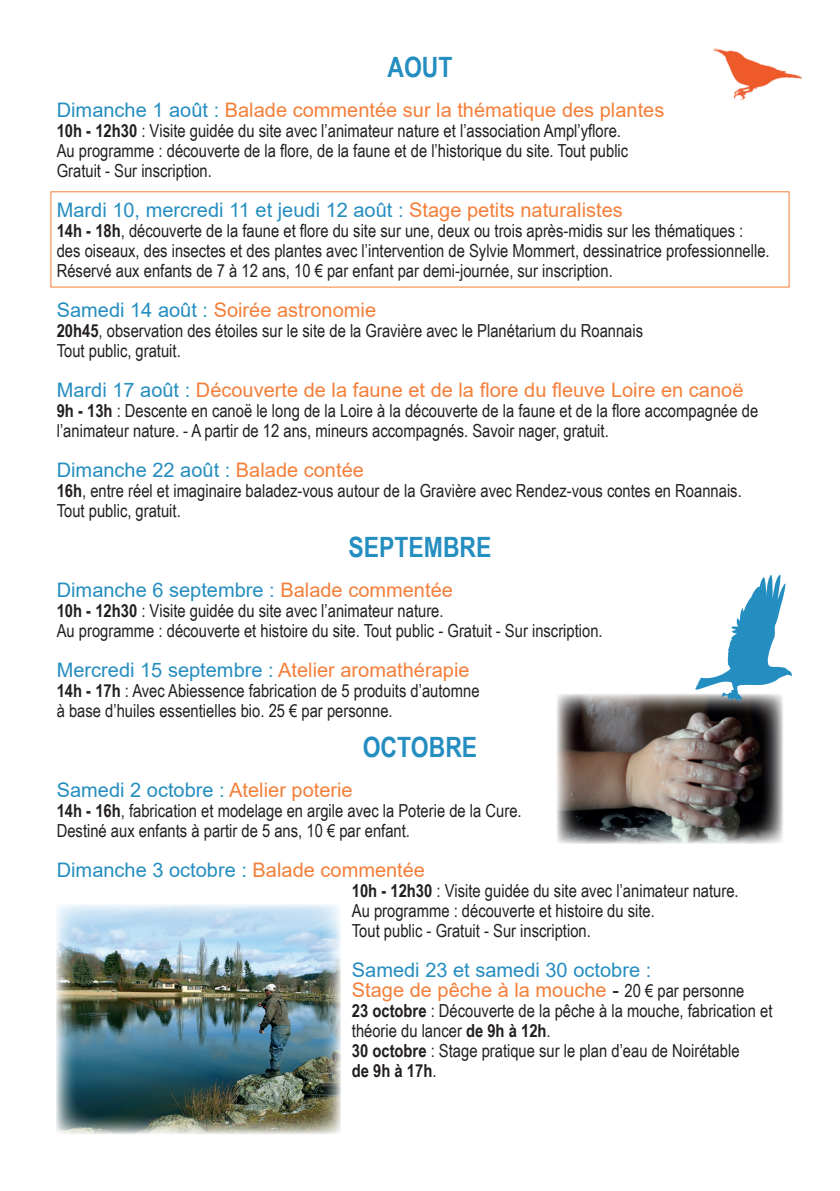
<style>
.page{position:relative;width:840px;height:1191px;background:#fff}
.page>*{position:absolute;margin:0;border:0;box-sizing:border-box;transform-origin:0 0}
.tx{font:700 28px "Arial Narrow";color:#258ec0}
.tx-2{font:20px "Arial";color:#258ec0}
.tx-3{font:20px "Arial";color:#f47f3a}
.tx-4{font:18px/20px "Arial Narrow";color:#231f20}
.s1{color:#258ec0}
.s2{font-weight:700}
.s3{color:#f47f3a}
.s4{color:#231f20}
.s5{font-family:"Arial Narrow";font-size:18px;color:#231f20}
</style>
<div class="page">
<img style="left:712px;top:48px;width:91px;height:53px">
<img style="left:557px;top:694px;width:225px;height:150px">
<svg style="left:694px;top:574px;width:98px;height:129px"></svg>
<img style="left:57px;top:904px;width:283px;height:230px">
<p class="tx" style="left:387px;top:46px;width:67px">AOUT</p>
<p class="tx-3" style="left:57px;top:96px;width:608px"><span class="s1">Dimanche 1 août :</span> Balade commentée sur la thématique des plantes</p>
<p class="tx-4" style="left:57px;top:120px;width:572px"><span class="s2">10h - 12h30</span> : Visite guidée du site avec l’animateur nature et l’association Ampl’yflore.<br>Au programme : découverte de la flore, de la faune et de l’historique du site. Tout public</p>
<p class="tx-4" style="left:57px;top:160px;width:157px">Gratuit - Sur inscription.</p>
<p class="tx-2" style="left:57px;top:196px;width:567px">Mardi 10, mercredi 11 et jeudi 12 août : <span class="s3">Stage petits naturalistes</span></p>
<p class="tx-4" style="left:57px;top:220px;width:714px"><span class="s2">14h - 18h</span>, découverte de la faune et flore du site sur une, deux ou trois après-midis sur les thématiques : des oiseaux, des insectes et des plantes avec l’intervention de Sylvie Mommert, dessinatrice professionnelle.<br>Réservé aux enfants de 7 à 12 ans, 10 € par enfant par demi-journée, sur inscription.</p>
<p class="tx-3" style="left:57px;top:296px;width:321px"><span class="s1">Samedi 14 août :</span> Soirée astronomie</p>
<p class="tx-4" style="left:57px;top:320px;width:587px"><span class="s2">20h45</span>, observation des étoiles sur le site de la Gravière avec le Planétarium du Roannais<br>Tout public, gratuit.</p>
<p class="tx-3" style="left:57px;top:376px;width:687px"><span class="s1">Mardi 17 août :</span> Découverte de la faune et de la flore du fleuve Loire en canoë</p>
<p class="tx-4" style="left:57px;top:400px;width:702px"><span class="s2">9h - 13h</span> : Descente en canoë le long de la Loire à la découverte de la faune et de la flore accompagnée de l’animateur nature. - A partir de 12 ans, mineurs accompagnés. Savoir nager, gratuit.</p>
<p class="tx-2" style="left:57px;top:456px;width:308px">Dimanche 22 août : <span class="s3">Balade contée</span></p>
<p class="tx-4" style="left:57px;top:480px;width:686px"><span class="s2">16h</span>, entre réel et imaginaire baladez-vous autour de la Gravière avec Rendez-vous contes en Roannais.</p>
<p class="tx-4" style="left:57px;top:500px;width:125px">Tout public, gratuit.</p>
<p class="tx" style="left:348px;top:526px;width:144px">SEPTEMBRE</p>
<p class="tx-2" style="left:57px;top:576px;width:397px">Dimanche 6 septembre : <span class="s3">Balade commentée</span></p>
<p class="tx-4" style="left:57px;top:600px;width:547px"><span class="s2">10h - 12h30</span> : Visite guidée du site avec l’animateur nature.<br>Au programme : découverte et histoire du site. Tout public - Gratuit - Sur inscription.</p>
<p class="tx-2" style="left:57px;top:656px;width:414px">Mercredi 15 septembre : <span class="s3">Atelier aromathérapie</span></p>
<p class="tx-4" style="left:57px;top:680px;width:424px"><span class="s2">14h - 17h</span> : Avec Abiessence fabrication de 5 produits d’automne à base d’huiles essentielles bio. 25 € par personne.</p>
<p class="tx" style="left:362px;top:726px;width:116px">OCTOBRE</p>
<p class="tx-2" style="left:57px;top:776px;width:297px">Samedi 2 octobre : <span class="s3">Atelier poterie</span></p>
<p class="tx-4" style="left:57px;top:800px;width:466px"><span class="s2">14h - 16h</span>, fabrication et modelage en argile avec la Poterie de la Cure.</p>
<p class="tx-4" style="left:57px;top:820px;width:354px">Destiné aux enfants à partir de 5 ans, 10 € par enfant.</p>
<p class="tx-2" style="left:57px;top:856px;width:369px">Dimanche 3 octobre : <span class="s3">Balade commentée</span></p>
<p class="tx-4" style="left:351px;top:880px;width:388px"><span class="s2">10h - 12h30</span> : Visite guidée du site avec l’animateur nature.<br>Au programme : découverte et histoire du site.<br>Tout public - Gratuit - Sur inscription.</p>
<p class="tx-2" style="left:351px;top:956px;width:301px">Samedi 23 et samedi 30 octobre :</p>
<p class="tx-3" style="left:351px;top:976px;width:394px">Stage de pêche à la mouche <span class="s4">-</span> <span class="s5">20 € par personne</span></p>
<p class="tx-4" style="left:351px;top:1000px;width:422px"><span class="s2">23 octobre</span> : Découverte de la pêche à la mouche, fabrication et théorie du lancer <span class="s2">de 9h à 12h</span>.</p>
<p class="tx-4" style="left:351px;top:1040px;width:389px"><span class="s2">30 octobre</span> : Stage pratique sur le plan d’eau de Noirétable <span class="s2">de 9h à 17h</span>.</p>
</div>
